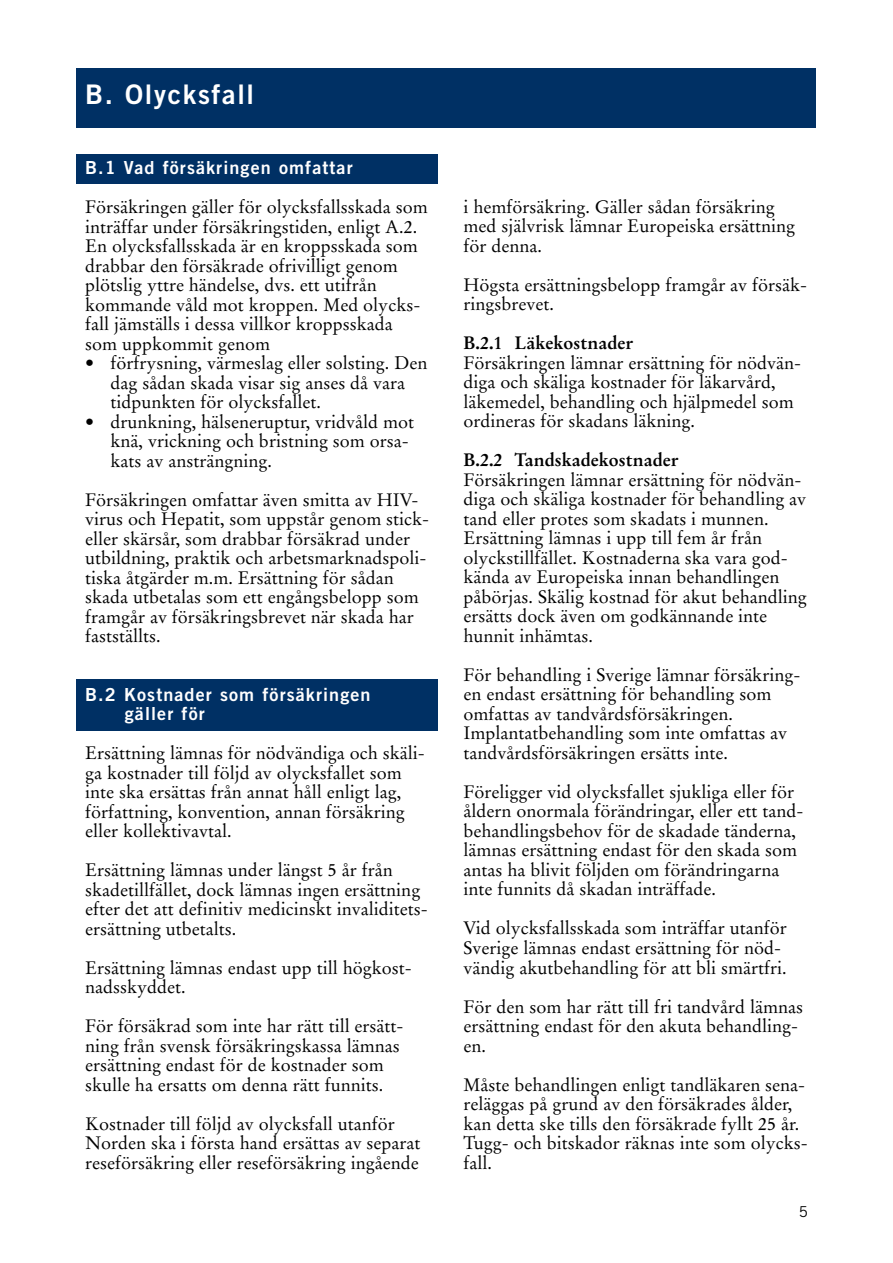
<style>
.page{position:relative;width:893px;height:1263px;background:#fff}
.page>*{position:absolute;margin:0;border:0;box-sizing:border-box;transform-origin:0 0}
.t1{font:27px "Trade Gothic Bold Two";letter-spacing:.06em;color:#fff}
.t2{font:18px/19.5px "Stempel Garamond";color:#000}
.t3{font:18px/19.5px "Trade Gothic Bold Two";letter-spacing:.06em;color:#fff}
.t4{font:700 18px "Stempel Garamond";color:#000}
.t5{font:15px "Trade Gothic";color:#000}
</style>
<div class="page">
<div style="left:77px;top:154px;width:361px;height:30px;background:#003064"></div>
<div style="left:77px;top:679px;width:361px;height:51px;background:#003064"></div>
<div style="left:77px;top:68px;width:739px;height:59px;background:#003064"></div>
<h1 class="t1" style="left:85px;top:78px;width:171px">B. Olycksfall</h1>
<p class="t3" style="left:85px;top:158px;width:269px">B.1 Vad försäkringen omfattar</p>
<p class="t2" style="left:85px;top:198px;width:344px">Försäkringen gäller för olycksfallsskada som inträffar under försäkringstiden, enligt A.2.<br>En olycksfallsskada är en kroppsskada som drabbar den försäkrade ofrivilligt genom plötslig yttre händelse, dvs. ett utifrån kommande våld mot kroppen. Med olycks&shy;fall jämställs i dessa villkor kroppsskada som uppkommit genom</p>
<p class="t2" style="left:111px;top:354px;width:318px;text-indent:-26px">• förfrysning, värmeslag eller solsting. Den dag sådan skada visar sig anses då vara tidpunkten för olycksfallet.</p>
<p class="t2" style="left:111px;top:412px;width:305px;text-indent:-26px">• drunkning, hälseneruptur, vridvåld mot knä, vrickning och bristning som orsa&shy;kats av ansträngning.</p>
<p class="t2" style="left:85px;top:490px;width:346px">Försäkringen omfattar även smitta av HIV&shy;virus och Hepatit, som uppstår genom stick&shy;eller skärsår, som drabbar försäkrad under utbildning, praktik och arbetsmarknadspoli&shy;tiska åtgärder m.m. Ersättning för sådan skada utbetalas som ett engångsbelopp som framgår av försäkringsbrevet när skada har fastställts.</p>
<p class="t3" style="left:125px;top:684px;width:247px;text-indent:-40px">B.2 Kostnader som försäkringen gäller för</p>
<p class="t2" style="left:85px;top:743px;width:341px">Ersättning lämnas för nödvändiga och skäli&shy;ga kostnader till följd av olycksfallet som inte ska ersättas från annat håll enligt lag, författning, konvention, annan försäkring eller kollektivavtal.</p>
<p class="t2" style="left:85px;top:860px;width:344px">Ersättning lämnas under längst 5 år från skadetillfället, dock lämnas ingen ersättning efter det att definitiv medicinskt invaliditets&shy;ersättning utbetalts.</p>
<p class="t2" style="left:85px;top:958px;width:328px">Ersättning lämnas endast upp till högkost&shy;nadsskyddet.</p>
<p class="t2" style="left:85px;top:1016px;width:320px">För försäkrad som inte har rätt till ersätt&shy;ning från svensk försäkringskassa lämnas ersättning endast för de kostnader som skulle ha ersatts om denna rätt funnits.</p>
<p class="t2" style="left:85px;top:1114px;width:337px">Kostnader till följd av olycksfall utanför<br>Norden ska i första hand ersättas av separat reseförsäkring eller reseförsäkring ingående</p>
<p class="t2" style="left:463px;top:197px;width:333px">i hemförsäkring. Gäller sådan försäkring med självrisk lämnar Europeiska ersättning för denna.</p>
<p class="t2" style="left:463px;top:275px;width:345px">Högsta ersättningsbelopp framgår av försäk&shy;ringsbrevet.</p>
<p class="t4" style="left:463px;top:332px;width:172px">B.2.1 Läkekostnader</p>
<p class="t2" style="left:463px;top:353px;width:339px">Försäkringen lämnar ersättning för nödvän&shy;diga och skäliga kostnader för läkarvård, läkemedel, behandling och hjälpmedel som ordineras för skadans läkning.</p>
<p class="t4" style="left:464px;top:449px;width:217px">B.2.2 Tandskadekostnader</p>
<p class="t2" style="left:464px;top:470px;width:345px">Försäkringen lämnar ersättning för nödvän&shy;diga och skäliga kostnader för behandling av tand eller protes som skadats i munnen.<br>Ersättning lämnas i upp till fem år från olyckstillfället. Kostnaderna ska vara god&shy;kända av Europeiska innan behandlingen påbörjas. Skälig kostnad för akut behandling ersätts dock även om godkännande inte hunnit inhämtas.</p>
<p class="t2" style="left:464px;top:665px;width:338px">För behandling i Sverige lämnar försäkring&shy;en endast ersättning för behandling som omfattas av tandvårdsförsäkringen.<br>Implantatbehandling som inte omfattas av tandvårdsförsäkringen ersätts inte.</p>
<p class="t2" style="left:464px;top:782px;width:341px">Föreligger vid olycksfallet sjukliga eller för åldern onormala förändringar, eller ett tand&shy;behandlingsbehov för de skadade tänderna, lämnas ersättning endast för den skada som antas ha blivit följden om förändringarna inte funnits då skadan inträffade.</p>
<p class="t2" style="left:463px;top:918px;width:325px">Vid olycksfallsskada som inträffar utanför<br>Sverige lämnas endast ersättning för nöd&shy;vändig akutbehandling för att bli smärtfri.</p>
<p class="t2" style="left:463px;top:997px;width:341px">För den som har rätt till fri tandvård lämnas ersättning endast för den akuta behandling&shy;en.</p>
<p class="t2" style="left:464px;top:1075px;width:346px">Måste behandlingen enligt tandläkaren sena&shy;reläggas på grund av den försäkrades ålder, kan detta ske tills den försäkrade fyllt 25 år.<br>Tugg- och bitskador räknas inte som olycks&shy;fall.</p>
<p class="t5" style="left:799px;top:1203px;width:11px">5</p>
</div>
